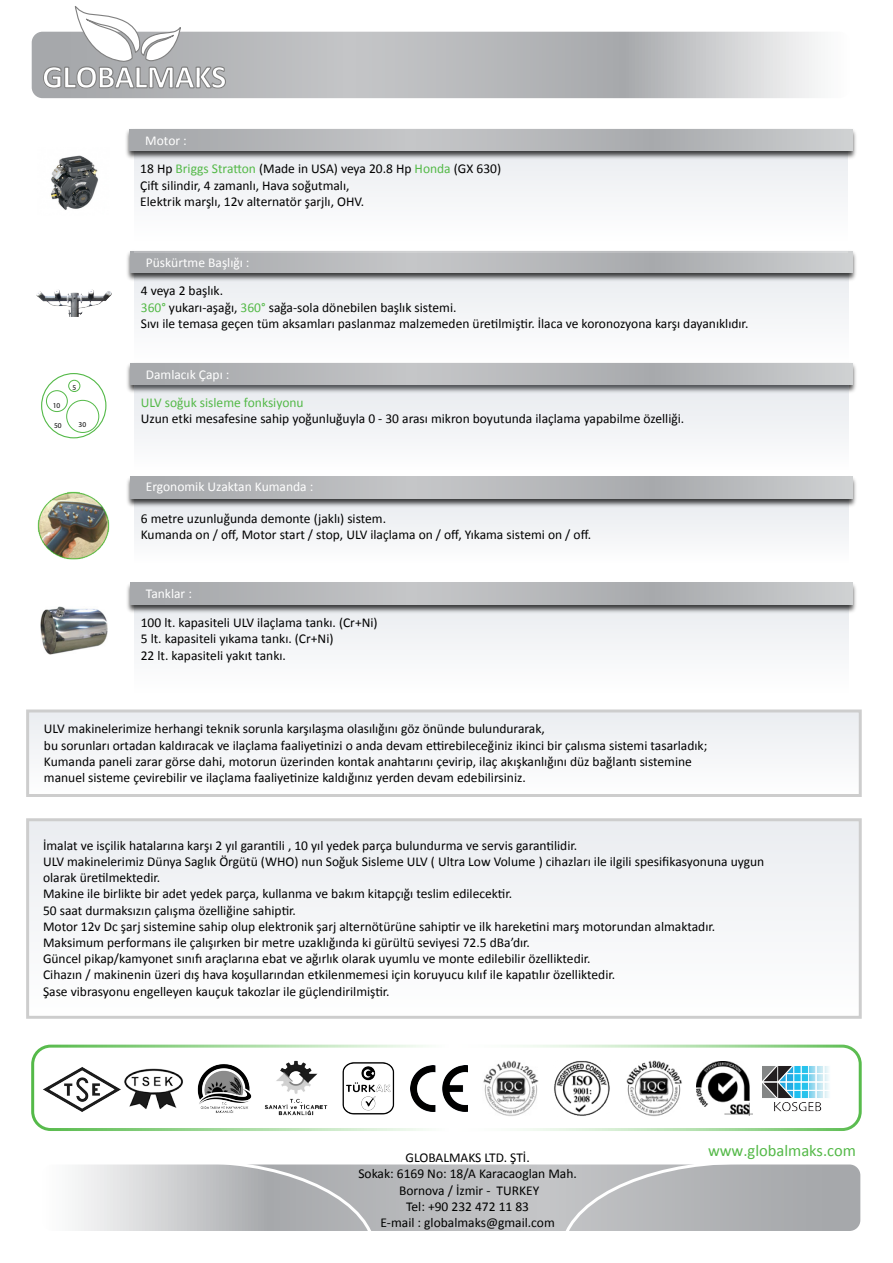
<style>
.page{position:relative;width:893px;height:1263px;background:#fff}
.page>*{position:absolute;margin:0;border:0;box-sizing:border-box;transform-origin:0 0}
.t1{font:700 32.7px "Calibri";letter-spacing:-.02em;color:#fff}
.t2{font:16.5px "Calibri";color:#54b948}
.t3{font:13.5px/16.2px "Calibri";color:#000}
.t4{font:13.5px/16.2px "Calibri";color:#000100;text-align:center}
.t5{font:13.5px/29px "Calibri";color:#fff}
.t6{font:7.5px "Myriad Pro";color:#000}
.s1{color:#fff}
.s2{color:#54b948}
.s3{color:#000}
</style>
<div class="page">
<div style="left:135px;top:274px;width:713px;height:100px;background:#f5f6f8"></div>
<img style="left:127px;top:363px;width:729px;height:32px">
<svg style="left:130px;top:363px;width:722px;height:21px;background:#b6b8ba"></svg>
<div style="left:135px;top:605px;width:713px;height:88px;background:#f5f6f8"></div>
<svg style="left:135px;top:386px;width:713px;height:53px"></svg>
<div style="left:135px;top:499px;width:713px;height:73px;background:#f5f6f8"></div>
<img style="left:127px;top:476px;width:729px;height:33px">
<svg style="left:130px;top:477px;width:722px;height:21px;background:#b6b8ba"></svg>
<div style="left:41px;top:373px;width:65px;height:65px;border:1px solid #54b948;border-radius:50%"></div>
<div style="left:66px;top:400px;width:33px;height:33px;border:1px solid #54b948;border-radius:50%"></div>
<div style="left:46px;top:390px;width:22px;height:22px;border:1px solid #54b948;border-radius:50%"></div>
<div style="left:68px;top:380px;width:12px;height:12px;border:1px solid #54b948;border-radius:50%"></div>
<img style="left:127px;top:251px;width:729px;height:32px">
<svg style="left:130px;top:251px;width:722px;height:21px;background:#b7b9bb"></svg>
<img style="left:127px;top:582px;width:729px;height:33px">
<svg style="left:130px;top:583px;width:722px;height:21px;background:#b6b8ba"></svg>
<div style="left:28px;top:711px;width:832px;height:84px;background:#f4f5f7"></div>
<div style="left:28px;top:820px;width:832px;height:197px;background:#f4f5f7"></div>
<img style="left:37px;top:491px;width:73px;height:69px">
<img style="left:36px;top:289px;width:75px;height:28px">
<img style="left:40px;top:606px;width:68px;height:49px">
<img style="left:51px;top:155px;width:47px;height:55px">
<div style="left:134px;top:152px;width:714px;height:100px;background:#f6f7f9"></div>
<img style="left:126px;top:129px;width:730px;height:31px">
<svg style="left:130px;top:129px;width:722px;height:22px;background:#b6b8bb"></svg>
<svg style="left:32px;top:32px;width:786px;height:66px;background:#bec0c2"></svg>
<svg style="left:42px;top:6px;width:185px;height:83px"></svg>
<img style="left:197px;top:1064px;width:55px;height:49px">
<img style="left:411px;top:1065px;width:57px;height:46px">
<img style="left:554px;top:1061px;width:56px;height:55px">
<img style="left:483px;top:1060px;width:56px;height:56px">
<img style="left:763px;top:1066px;width:66px;height:46px">
<img style="left:626px;top:1061px;width:56px;height:55px">
<img style="left:696px;top:1061px;width:56px;height:54px">
<img style="left:264px;top:1060px;width:64px;height:56px">
<img style="left:43px;top:1067px;width:77px;height:45px">
<img style="left:120px;top:1068px;width:63px;height:41px">
<img style="left:342px;top:1062px;width:53px;height:53px">
<div style="left:31px;top:1044px;width:831px;height:87px;border:3px solid #fff;border-radius:18px"></div>
<svg style="left:75px;top:1164px;width:785px;height:67px;background:#c1c2c4"></svg>
<svg style="left:193px;top:1164px;width:185px;height:67px;background:#b4b6b8"></svg>
<svg style="left:559px;top:1164px;width:184px;height:67px;background:#babcbe"></svg>
<p class="t1" style="left:42px;top:54px;width:186px">GLOBALMAKS</p>
<p class="t3" style="left:140px;top:125px;width:362px;line-height:29px;text-indent:5px"><span class="s1">Motor :<br></span>18 Hp <span class="s2">Briggs Stratton</span> (Made in USA) veya 20.8 Hp <span class="s2">Honda</span> (GX 630)</p>
<p class="t3" style="left:140px;top:177px;width:225px">Çift silindir, 4 zamanlı, Hava soğutmalı,<br>Elektrik marşlı, 12v alternatör şarjlı, OHV.</p>
<p class="t5" style="left:141px;top:247px;width:110px;text-indent:5px">Püskürtme Başlığı :<br><span class="s3">4 veya 2 başlık.</span></p>
<p class="t3" style="left:141px;top:299px;width:609px"><span class="s2">360°</span> yukarı-aşağı, <span class="s2">360°</span> sağa-sola dönebilen başlık sistemi.<br>Sıvı ile temasa geçen tüm aksamları paslanmaz malzemeden üretilmiştir. İlaca ve koronozyona karşı dayanıklıdır.</p>
<p class="t6" style="left:53px;top:401px;width:9px">10</p>
<p class="t6" style="left:72px;top:383px;width:5px">5</p>
<p class="t6" style="left:54px;top:421px;width:9px">50</p>
<p class="t6" style="left:79px;top:420px;width:9px">30</p>
<p class="t5" style="left:146px;top:359px;width:85px">Damlacık Çapı :</p>
<p class="t3" style="left:141px;top:394px;width:545px"><span class="s2">ULV soğuk sisleme fonksiyonu<br></span>Uzun etki mesafesine sahip yoğunluğuyla 0 - 30 arası mikron boyutunda ilaçlama yapabilme özelliği.</p>
<p class="t5" style="left:146px;top:472px;width:169px">Ergonomik Uzaktan Kumanda :</p>
<p class="t3" style="left:141px;top:510px;width:452px">6 metre uzunluğunda demonte (jaklı) sistem.<br>Kumanda on / off, Motor start / stop, ULV ilaçlama on / off, Yıkama sistemi on / off.</p>
<p class="t5" style="left:146px;top:579px;width:48px">Tanklar :</p>
<p class="t3" style="left:141px;top:614px;width:238px">100 lt. kapasiteli ULV ilaçlama tankı. (Cr+Ni)<br>5 lt. kapasiteli yıkama tankı. (Cr+Ni)<br>22 lt. kapasiteli yakıt tankı.</p>
<p class="t3" style="left:44px;top:720px;width:665px">ULV makinelerimize herhangi teknik sorunla karşılaşma olasılığını göz önünde bulundurarak,<br>bu sorunları ortadan kaldıracak ve ilaçlama faaliyetinizi o anda devam ettirebileceğiniz ikinci bir çalısma sistemi tasarladık; Kumanda paneli zarar görse dahi, motorun üzerinden kontak anahtarını çevirip, ilaç akışkanlığını düz bağlantı sistemine manuel sisteme çevirebilir ve ilaçlama faaliyetinize kaldığınız yerden devam edebilirsiniz.</p>
<p class="t3" style="left:43px;top:837px;width:723px">İmalat ve isçilik hatalarına karşı 2 yıl garantili , 10 yıl yedek parça bulundurma ve servis garantilidir.<br>ULV makinelerimiz Dünya Saglık Örgütü (WHO) nun Soğuk Sisleme ULV ( Ultra Low Volume ) cihazları ile ilgili spesifikasyonuna uygun olarak üretilmektedir.<br>Makine ile birlikte bir adet yedek parça, kullanma ve bakım kitapçığı teslim edilecektir.<br>50 saat durmaksızın çalışma özelliğine sahiptir.<br>Motor 12v Dc şarj sistemine sahip olup elektronik şarj alternötürüne sahiptir ve ilk hareketini marş motorundan almaktadır.<br>Maksimum performans ile çalışırken bir metre uzaklığında ki gürültü seviyesi 72.5 dBa’dır.<br>Güncel pikap/kamyonet sınıfı araçlarına ebat ve ağırlık olarak uyumlu ve monte edilebilir özelliktedir.<br>Cihazın / makinenin üzeri dış hava koşullarından etkilenmemesi için koruyucu kılıf ile kapatılır özelliktedir.<br>Şase vibrasyonu engelleyen kauçuk takozlar ile güçlendirilmiştir.</p>
<p class="t4" style="left:406px;top:1149px;width:126px">GLOBALMAKS LTD. ŞTİ.</p>
<p class="t4" style="left:358px;top:1165px;width:220px">Sokak: 6169 No: 18/A Karacaoglan Mah.<br>Bornova / İzmir - TURKEY<br>Tel: +90 232 472 11 83<br>E-mail : globalmaks@gmail.com</p>
<p class="t2" style="left:708px;top:1139px;width:149px">www.globalmaks.com</p>
</div>
